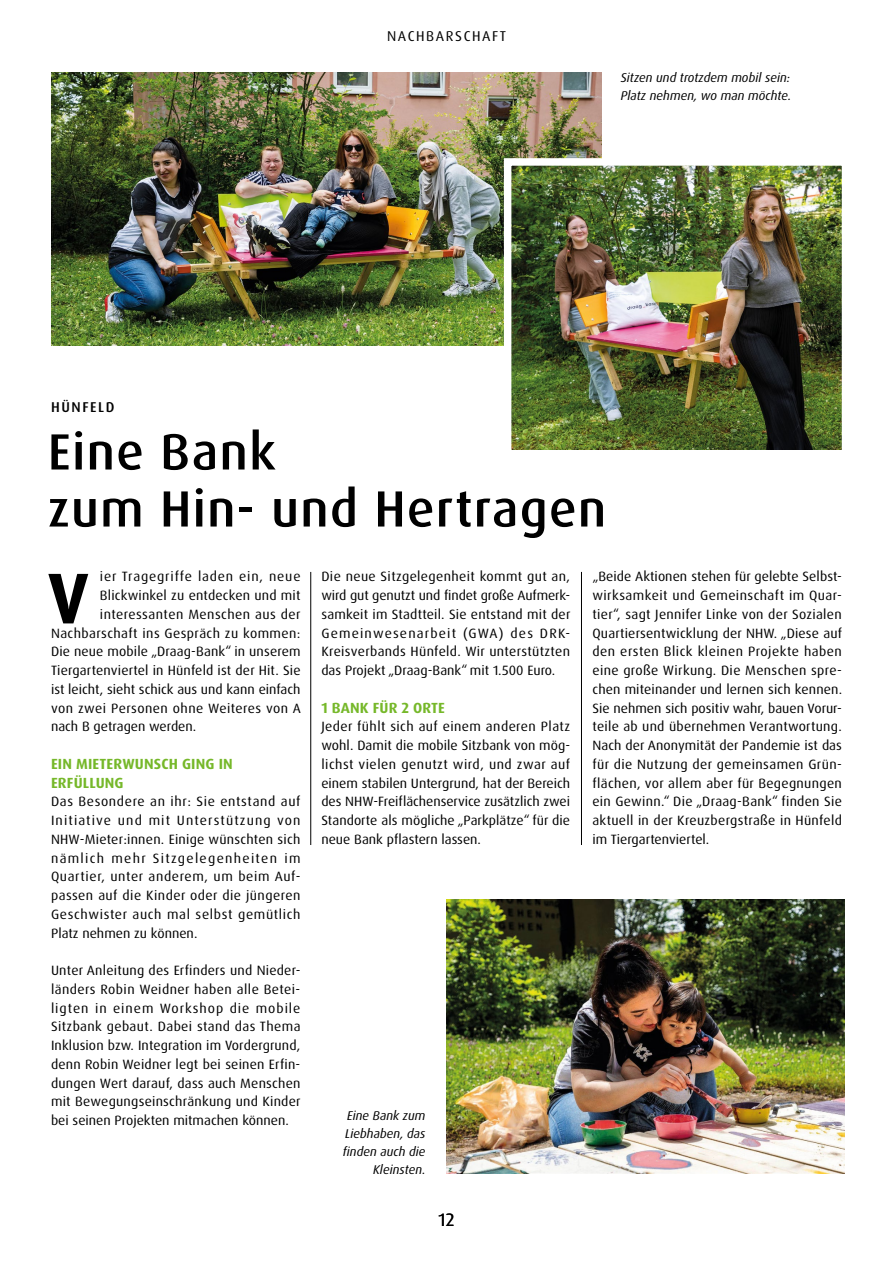
<style>
.page{position:relative;width:893px;height:1263px;background:#fff}
.page>*{position:absolute;margin:0;border:0;box-sizing:border-box;transform-origin:0 0}
.t1{font:700 72px "Dax OT";color:#000}
.t2{font:500 51px/57px "Dax OT";letter-spacing:.025em;color:#000}
.t3{font:18px "Dax OT";color:#000}
.t4{font:700 14.7px/18.8px "Dax OT";letter-spacing:.01em;color:#76b82a}
.t5{font:14.25px "Dax OT";letter-spacing:.11em;color:#000}
.t6{font:500 14.25px "Dax OT";letter-spacing:.11em;color:#000}
.t7{font:13.5px/18.8px "Dax OT";letter-spacing:.01em;color:#000;text-align:justify}
.t8{font:13.5px "Dax OT";letter-spacing:.03em;color:#000}
.t9{font:13.5px "Dax OT";letter-spacing:.06em;color:#000}
.t10{font:italic 12.75px/18px "Dax OT";color:#000}
</style>
<div class="page">
<img style="left:51px;top:72px;width:551px;height:273px">
<hr style="left:310px;top:572px;width:1px;height:273px;background:#000">
<img style="left:513px;top:167px;width:327px;height:282px">
<div style="left:504px;top:158px;width:345px;height:321px;border:8px solid #fff"></div>
<img style="left:446px;top:899px;width:398px;height:274px">
<hr style="left:581px;top:572px;width:1px;height:273px;background:#000">
<p class="t6" style="left:51px;top:398px;width:65px">HÜNFELD</p>
<p class="t5" style="left:387px;top:27px;width:121px">NACHBARSCHAFT</p>
<p class="t10" style="left:621px;top:69px;width:172px">Sitzen und trotzdem mobil sein:<br>Platz nehmen, wo man möchte.</p>
<h2 class="t2" style="left:48px;top:424px;width:560px">Eine Bank<br>zum Hin- und Hertragen</h2>
<p class="t9" style="left:100px;top:568px;width:202px">ier Tragegriffe laden ein, neue</p>
<p class="t7" style="left:100px;top:586px;width:202px">Blickwinkel zu entdecken und mit</p>
<p class="t8" style="left:100px;top:606px;width:202px">interessanten Menschen aus der</p>
<p class="t8" style="left:51px;top:624px;width:251px">Nachbarschaft ins Gespräch zu kommen:</p>
<p class="t7" style="left:51px;top:642px;width:251px">Die neue mobile „Draag-Bank“ in unserem</p>
<p class="t7" style="left:51px;top:661px;width:251px">Tiergartenviertel in Hünfeld ist der Hit. Sie</p>
<p class="t7" style="left:51px;top:680px;width:251px">ist leicht, sieht schick aus und kann einfach</p>
<p class="t8" style="left:51px;top:699px;width:251px">von zwei Personen ohne Weiteres von A</p>
<p class="t7" style="left:51px;top:717px;width:147px">nach B getragen werden.</p>
<p class="t4" style="left:51px;top:754px;width:183px">EIN MIETERWUNSCH GING IN<br>ERFÜLLUNG</p>
<p class="t7" style="left:51px;top:792px;width:251px">Das Besondere an ihr: Sie entstand auf Initiative und mit Unterstützung von NHW-Mieter:innen. Einige wünschten sich nämlich mehr Sitzgelegenheiten im Quartier, unter anderem, um beim Auf&shy;passen auf die Kinder oder die jüngeren Geschwister auch mal selbst gemütlich Platz nehmen zu können.</p>
<p class="t7" style="left:51px;top:961px;width:251px">Unter Anleitung des Erfinders und Nieder&shy;länders Robin Weidner haben alle Betei&shy;ligten in einem Workshop die mobile Sitzbank gebaut. Dabei stand das Thema Inklusion bzw. Integration im Vordergrund, denn Robin Weidner legt bei seinen Erfin&shy;dungen Wert darauf, dass auch Menschen mit Bewegungseinschränkung und Kinder bei seinen Projekten mitmachen können.</p>
<p class="t7" style="left:592px;top:567px;width:251px">„Beide Aktionen stehen für gelebte Selbst&shy;wirksamkeit und Gemeinschaft im Quar&shy;tier“, sagt Jennifer Linke von der Sozialen Quartiersentwicklung der NHW. „Diese auf den ersten Blick kleinen Projekte haben eine große Wirkung. Die Menschen spre&shy;chen miteinander und lernen sich kennen.<br>Sie nehmen sich positiv wahr, bauen Vorur&shy;teile ab und übernehmen Verantwortung.<br>Nach der Anonymität der Pandemie ist das für die Nutzung der gemeinsamen Grün&shy;flächen, vor allem aber für Begegnungen ein Gewinn.“ Die „Draag-Bank“ finden Sie aktuell in der Kreuzbergstraße in Hünfeld im Tiergartenviertel.</p>
<p class="t7" style="left:321px;top:567px;width:251px">Die neue Sitzgelegenheit kommt gut an, wird gut genutzt und findet große Aufmerk&shy;samkeit im Stadtteil. Sie entstand mit der Gemeinwesenarbeit (GWA) des DRK-Kreisverbands Hünfeld. Wir unterstützten das Projekt „Draag-Bank“ mit 1.500 Euro.</p>
<p class="t4" style="left:321px;top:698px;width:125px">1 BANK FÜR 2 ORTE</p>
<p class="t7" style="left:321px;top:717px;width:250px">Jeder fühlt sich auf einem anderen Platz wohl. Damit die mobile Sitzbank von mög&shy;lichst vielen genutzt wird, und zwar auf einem stabilen Untergrund, hat der Bereich des NHW-Freiflächenservice zusätzlich zwei Standorte als mögliche „Parkplätze“ für die neue Bank pflastern lassen.</p>
<h1 class="t1" style="left:48px;top:552px;width:42px">V</h1>
<p class="t10" style="left:343px;top:1107px;width:84px;text-align:right">Eine Bank zum<br>Liebhaben, das finden auch die<br>Kleinsten.</p>
<h3 class="t3" style="left:439px;top:1208px;width:17px">12</h3>
</div>
